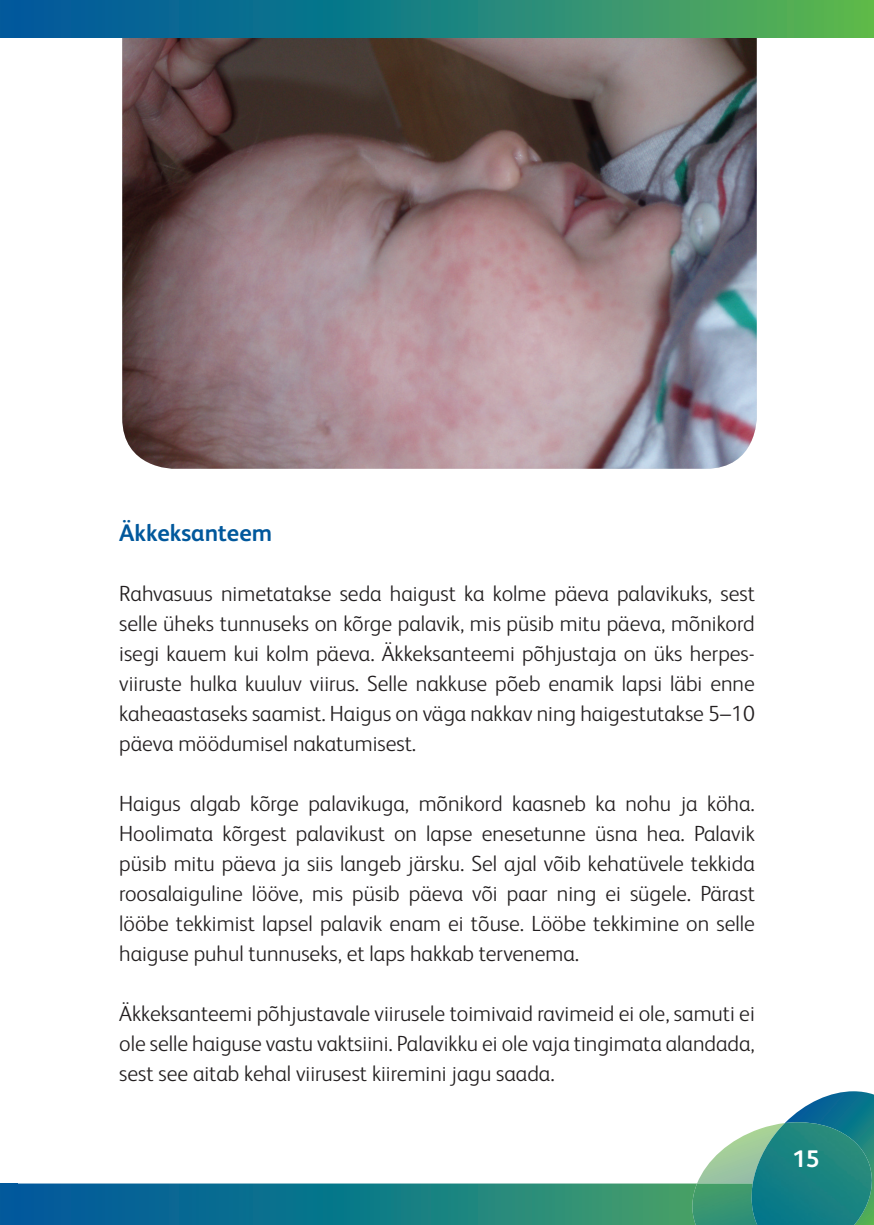
<style>
.page{position:relative;width:874px;height:1225px;background:#fff}
.page>*{position:absolute;margin:0;border:0;box-sizing:border-box;transform-origin:0 0}
.t1{font:700 24px "FS Albert";color:#01589c}
.t2{font:700 24px "FS Albert Pro";color:#fff}
.t3{font:300 22px/30px "FS Albert Pro";color:#231f20;text-align:justify}
</style>
<div class="page">
<div style="left:0;top:1183px;width:17px;height:42px;background:#02599c"></div>
<div style="left:0;top:0;width:17px;height:38px;background:#02599c"></div>
<svg style="left:17px;top:1091px;width:856px;height:134px"></svg>
<img style="left:690px;top:1183px;width:60px;height:42px">
<img style="left:750px;top:1122px;width:122px;height:103px">
<img style="left:122px;top:38px;width:634px;height:431px">
<svg style="left:17px;top:0;width:856px;height:38px;background:#23847c"></svg>
<p class="t1" style="left:119px;top:523px;width:154px">Äkkeksanteem</p>
<p class="t3" style="left:119px;top:580px;width:637px">Rahvasuus nimetatakse seda haigust ka kolme päeva palavikuks, sest selle üheks tunnuseks on kõrge palavik, mis püsib mitu päeva, mõnikord isegi kauem kui kolm päeva. Äkkeksanteemi põhjustaja on üks herpes&shy;viiruste hulka kuuluv viirus. Selle nakkuse põeb enamik lapsi läbi enne kahe aastaseks saamist. Haigus on väga nakkav ning haigestutakse 5–10 päeva möödumisel nakatumisest.</p>
<p class="t3" style="left:119px;top:790px;width:637px">Haigus algab kõrge palavikuga, mõnikord kaasneb ka nohu ja köha.<br>Hooli mata kõrgest palavikust on lapse enesetunne üsna hea. Palavik püsib mitu päeva ja siis langeb järsku. Sel ajal võib kehatüvele tekkida roosalaiguline lööve, mis püsib päeva või paar ning ei sügele. Pärast lööbe tekkimist lapsel palavik enam ei tõuse. Lööbe tekkimine on selle haiguse puhul tunnuseks, et laps hakkab tervenema.</p>
<p class="t3" style="left:119px;top:1000px;width:637px">Äkkeksanteemi põhjustavale viirusele toimivaid ravimeid ei ole, samuti ei ole selle haiguse vastu vaktsiini. Palavikku ei ole vaja tingimata alandada, sest see aitab kehal viirusest kiiremini jagu saada.</p>
<p class="t2" style="left:792px;top:1149px;width:28px">15</p>
</div>
